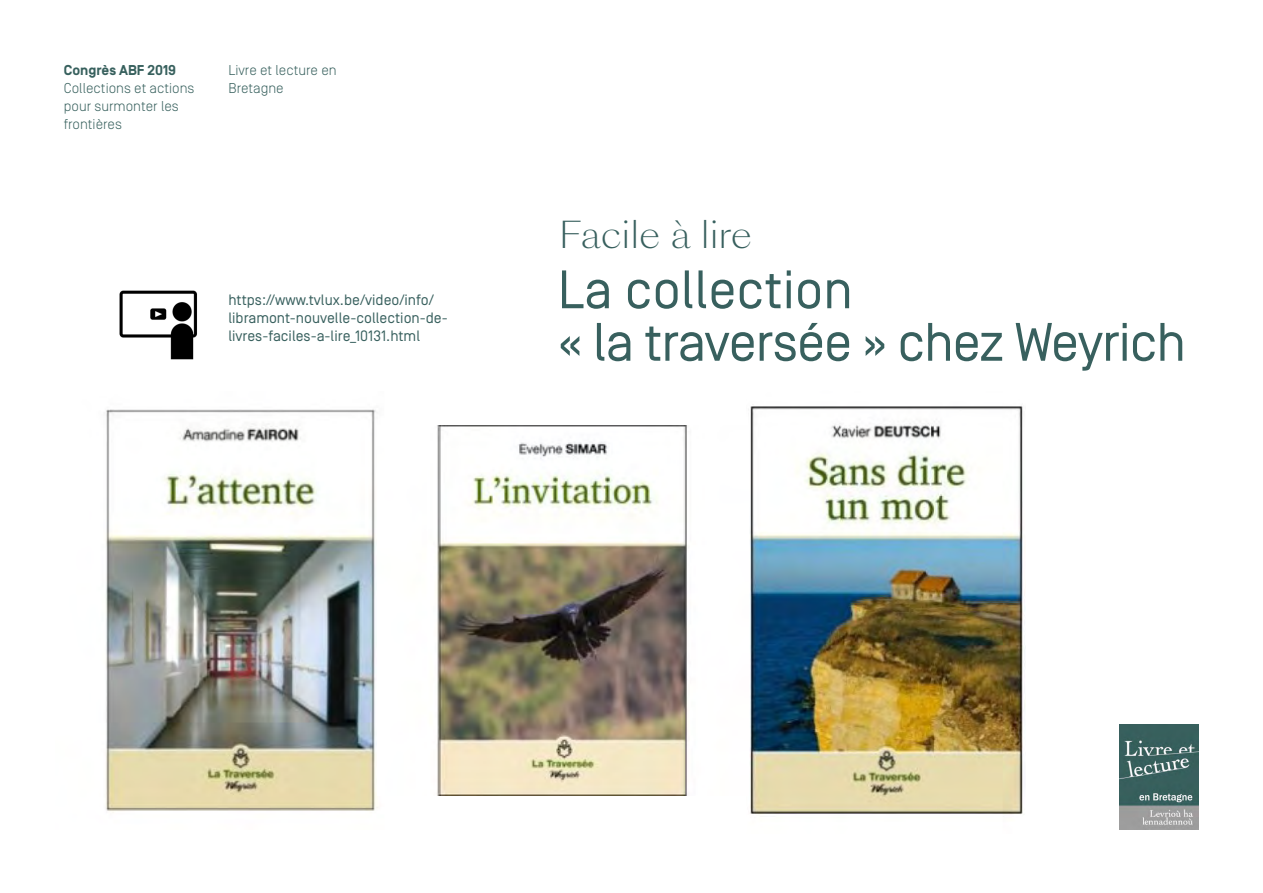
<style>
.page{position:relative;width:1263px;height:893px;background:#fff}
.page>*{position:absolute;margin:0;border:0;box-sizing:border-box;transform-origin:0 0}
.texte_courant{font:54px/52.5px "Simplon Norm";letter-spacing:-.02em;color:#38605e}
.t1{font:300 36px "Sang Bleu Sunrise";color:#38605e}
.t2{font:15px/18px "Simplon Norm";color:#38605e}
.TEXT_INFOS_1{font:300 14.25px/18px "Simplon Norm";color:#37605d}
.TEXT_INFOS_1-2{font:700 14.25px "Simplon Norm";color:#37605d}
</style>
<div class="page">
<img style="left:1119px;top:724px;width:80px;height:105px">
<img style="left:750px;top:406px;width:275px;height:408px">
<img style="left:105px;top:409px;width:273px;height:402px">
<img style="left:437px;top:425px;width:250px;height:371px">
<img style="left:119px;top:290px;width:78px;height:70px">
<p class="TEXT_INFOS_1-2" style="left:64px;top:63px;width:114px">Congrès ABF 2019</p>
<p class="TEXT_INFOS_1" style="left:64px;top:80px;width:132px">Collections et actions pour surmonter les frontières</p>
<p class="TEXT_INFOS_1" style="left:228px;top:62px;width:110px">Livre et lecture en<br>Bretagne</p>
<p class="t2" style="left:228px;top:291px;width:221px">https://www.tvlux.be/video/info/ libramont-nouvelle-collection-de&shy;livres-faciles-a-lire_10131.html</p>
<p class="t1" style="left:559px;top:211px;width:195px">Facile à lire</p>
<p class="texte_courant" style="left:558px;top:265px;width:630px">La collection<br>« la traversée » chez Weyrich</p>
</div>
